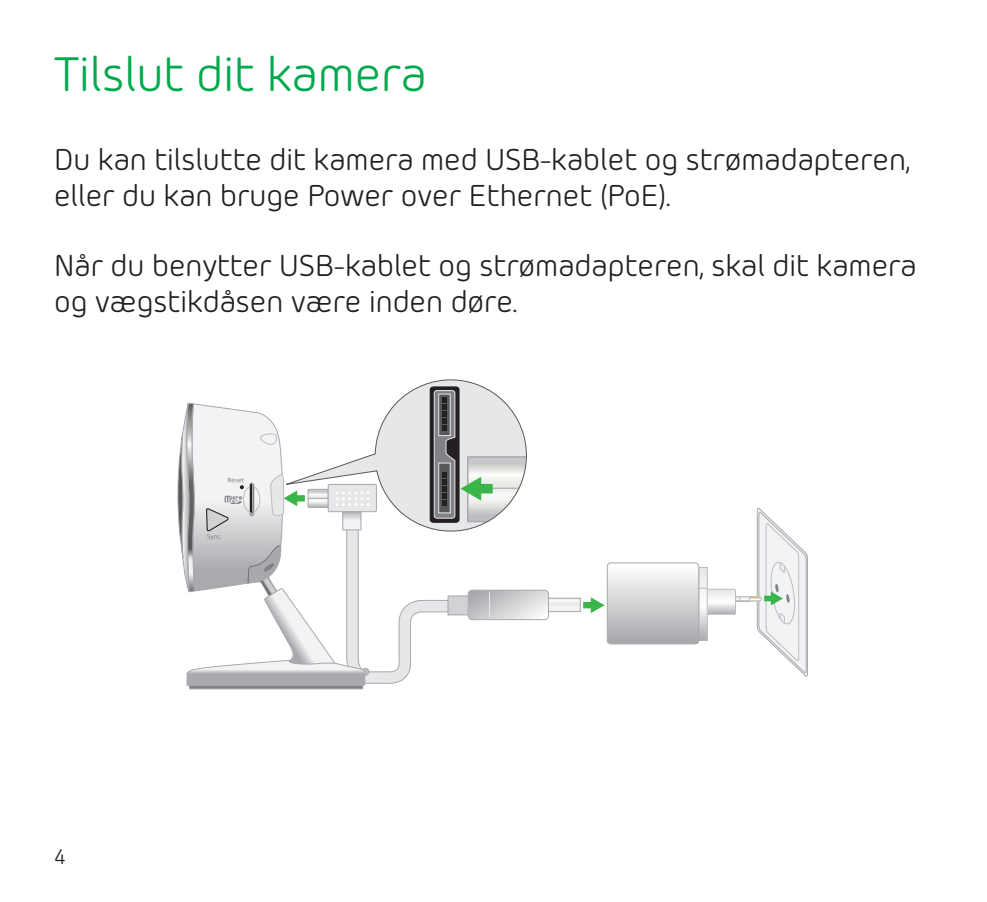
<style>
.page{position:relative;width:987px;height:902px;background:#fff}
.page>*{position:absolute;margin:0;border:0;box-sizing:border-box;transform-origin:0 0}
.h1_head{font:48px "Morebi Rounded";color:#00a94d}
.p0_body{font:30px/36px "Morebi Rounded";color:#231f20}
.t1{font:21px "Morebi Rounded";color:#231f20}
</style>
<div class="page">
<svg style="left:550px;top:602px;width:28px;height:5px"></svg>
<div style="left:548px;top:598px;width:32px;height:13px;border:1px solid #a8a9ad"></div>
<div style="left:189px;top:685px;width:174px;height:4px;border:1px solid #a8a9ad"></div>
<svg style="left:412px;top:379px;width:78px;height:11px"></svg>
<svg style="left:177px;top:390px;width:371px;height:295px"></svg>
<svg style="left:756px;top:507px;width:52px;height:170px"></svg>
<div style="left:730px;top:596px;width:31px;height:5px;border:1px solid #bcbdc0;border-radius:2px"></div>
<div style="left:735px;top:596px;width:14px;height:5px;border:1px solid #bcbdc0"></div>
<svg style="left:583px;top:563px;width:157px;height:81px"></svg>
<p class="h1_head" style="left:54px;top:41px;width:374px">Tilslut dit kamera</p>
<p class="p0_body" style="left:54px;top:139px;width:857px">Du kan tilslutte dit kamera med USB-kablet og strømadapteren, eller du kan bruge Power over Ethernet (PoE).</p>
<p class="p0_body" style="left:54px;top:246px;width:864px">Når du benytter USB-kablet og strømadapteren, skal dit kamera og vægstikdåsen være inden døre.</p>
<p class="t1" style="left:54px;top:842px;width:13px">4</p>
</div>
